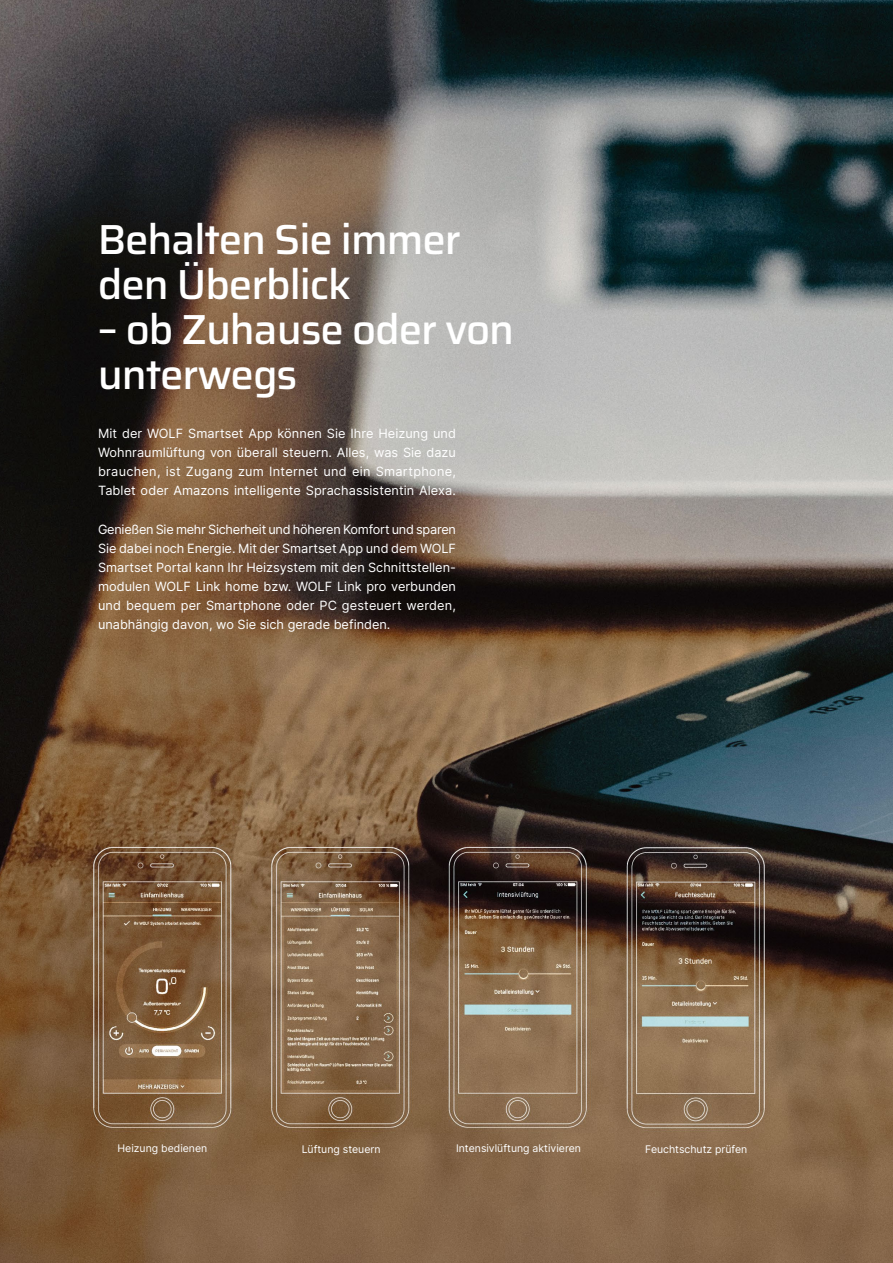
<style>
.page{position:relative;width:893px;height:1263px;background:#fff}
.page>*{position:absolute;margin:0;border:0;box-sizing:border-box;transform-origin:0 0}
.t1{font:500 42px/45px "Saira";letter-spacing:-.025em;color:#fff}
.t2{font:12.75px/19.2px "Inter";letter-spacing:.005em;color:#fff;text-align:justify}
.t3{font:10.5px "Inter";color:#fff}
</style>
<div class="page">
<img style="left:0;top:0;width:893px;height:1263px">
<h1 class="t1" style="left:98px;top:215px;width:365px">Behalten Sie immer den Überblick</h1>
<h1 class="t1" style="left:98px;top:305px;width:418px">– ob Zuhause oder von unterwegs</h1>
<p class="t2" style="left:98px;top:423px;width:360px">Mit der WOLF Smartset App können Sie Ihre Heizung und Wohnraumlüftung von überall steuern. Alles, was Sie dazu brauchen, ist Zugang zum Internet und ein Smartphone, Tablet oder Amazons intelligente Sprachassistentin Alexa.</p>
<p class="t2" style="left:98px;top:519px;width:360px">Genießen Sie mehr Sicherheit und höheren Komfort und sparen Sie dabei noch Energie. Mit der Smartset App und dem WOLF Smartset Portal kann Ihr Heizsystem mit den Schnittstellen&shy;modulen WOLF Link home bzw. WOLF Link pro verbunden und bequem per Smartphone oder PC gesteuert werden, unabhängig davon, wo Sie sich gerade befinden.</p>
<p class="t3" style="left:118px;top:1141px;width:91px">Heizung bedienen</p>
<p class="t3" style="left:302px;top:1141px;width:80px">Lüftung steuern</p>
<p class="t3" style="left:456px;top:1141px;width:126px">Intensivlüftung aktivieren</p>
<p class="t3" style="left:645px;top:1141px;width:104px">Feuchtschutz prüfen</p>
</div>
